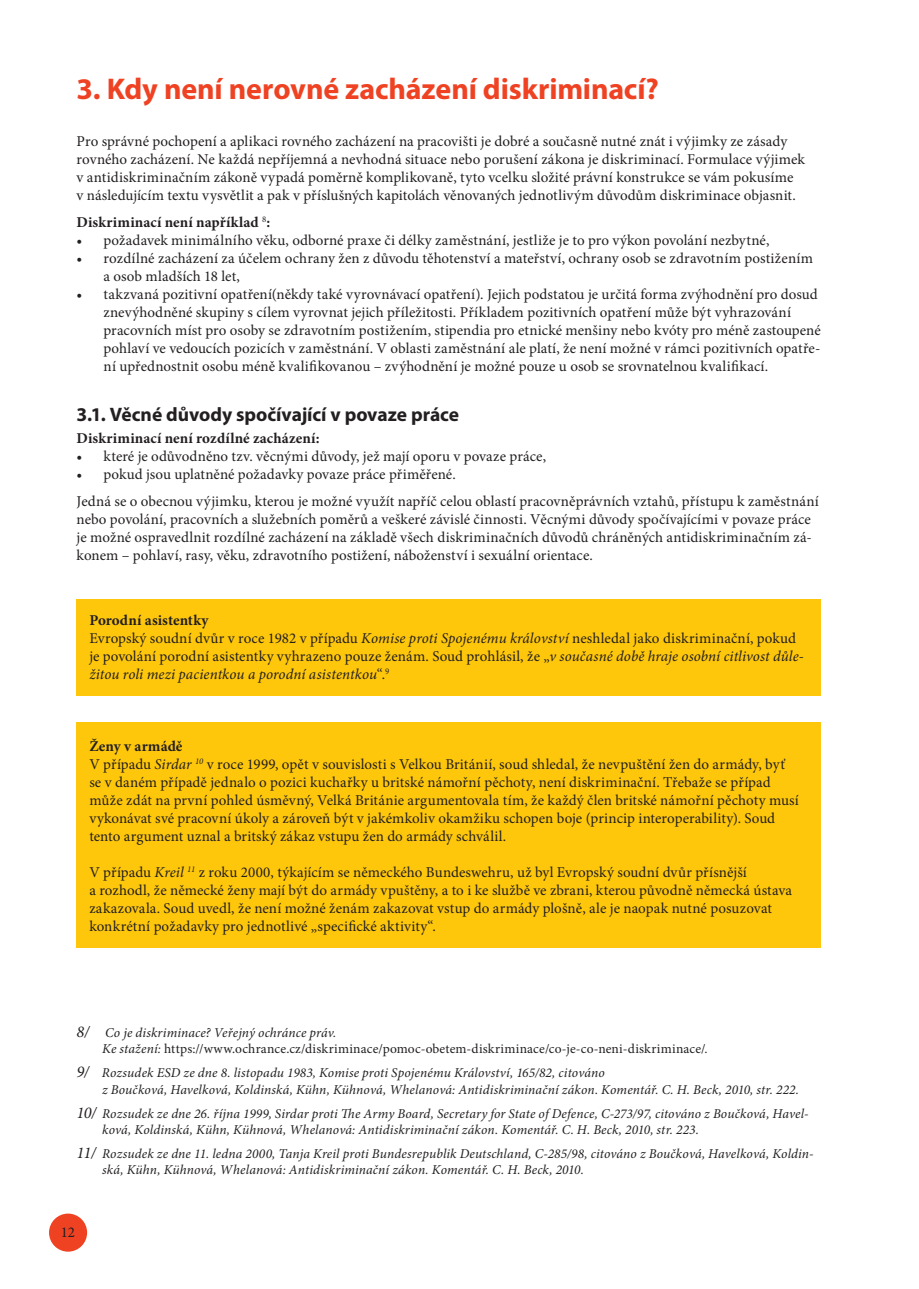
<style>
.page{position:relative;width:919px;height:1289px;background:#fff}
.page>*{position:absolute;margin:0;border:0;box-sizing:border-box;transform-origin:0 0}
.t1{font:700 30px "Myriad Pro";letter-spacing:-.005em;color:#ef4223}
.t2{font:700 19.5px "Myriad Pro";color:#231f20}
.t3{font:15px/18px "Minion Pro";letter-spacing:.005em;color:#231f20}
.t4{font:700 15px "Minion Pro";letter-spacing:.015em;color:#231f20}
.t5{font:italic 13.5px/16.2px "Minion Pro";letter-spacing:.01em;color:#231f20}
.t6{font:13.5px/16.2px "Minion Pro";letter-spacing:.01em;color:#231f20}
.s1{font-weight:700}
.s2{font-style:italic}
.s3{font-style:italic;font-size:16.5px}
.s4{font-size:16.5px}
</style>
<div class="page">
<div style="left:49px;top:1213px;width:38px;height:38px;background:#ef4223;border-radius:50%"></div>
<div style="left:77px;top:599px;width:744px;height:97px;background:#fec70c"></div>
<div style="left:77px;top:722px;width:744px;height:226px;background:#fec70c"></div>
<h1 class="t1" style="left:77px;top:77px;width:584px">3. Kdy není nerovné zacházení diskriminací?</h1>
<p class="t3" style="left:77px;top:134px;width:729px">Pro správné pochopení a aplikaci rovného zacházení na pracovišti je dobré a současně nutné znát i výjimky ze zásady rovného zacházení. Ne každá nepříjemná a nevhodná situace nebo porušení zákona je diskriminací. Formulace výjimek v antidiskriminačním zákoně vypadá poměrně komplikovaně, tyto vcelku složité právní konstrukce se vám pokusíme<br>v následujícím textu vysvětlit a pak v příslušných kapitolách věnovaných jednotlivým důvodům diskriminace objasnit.</p>
<p class="t4" style="left:77px;top:216px;width:195px">Diskriminací není například <sup>8</sup>:</p>
<p class="t3" style="left:77px;top:232px;width:694px">• požadavek minimálního věku, odborné praxe či délky zaměstnání, jestliže je to pro výkon povolání nezbytné,</p>
<p class="t3" style="left:104px;top:250px;width:711px;text-indent:-27px">• rozdílné zacházení za účelem ochrany žen z důvodu těhotenství a mateřství, ochrany osob se zdravotním postižením a osob mladších 18 let,</p>
<p class="t3" style="left:104px;top:286px;width:718px;text-indent:-27px">• takzvaná pozitivní opatření(někdy také vyrovnávací opatření). Jejich podstatou je určitá forma zvýhodnění pro dosud znevýhodněné skupiny s cílem vyrovnat jejich příležitosti. Příkladem pozitivních opatření může být vyhrazování pracovních míst pro osoby se zdravotním postižením, stipendia pro etnické menšiny nebo kvóty pro méně zastoupené pohlaví ve vedoucích pozicích v zaměstnání. V oblasti zaměstnání ale platí, že není možné v rámci pozitivních opatře&shy;ní upřednostnit osobu méně kvalifikovanou – zvýhodnění je možné pouze u osob se srovnatelnou kvalifikací.</p>
<h2 class="t2" style="left:77px;top:407px;width:384px">3.1. Věcné důvody spočívající v povaze práce</h2>
<p class="t4" style="left:77px;top:432px;width:244px">Diskriminací není rozdílné zacházení:</p>
<p class="t3" style="left:77px;top:448px;width:471px">• které je odůvodněno tzv. věcnými důvody, jež mají oporu v povaze práce,</p>
<p class="t3" style="left:77px;top:462px;width:743px;line-height:26.5px">• pokud jsou uplatněné požadavky povaze práce přiměřené.<br>Jedná se o obecnou výjimku, kterou je možné využít napříč celou oblastí pracovněprávních vztahů, přístupu k zaměstnání</p>
<p class="t3" style="left:77px;top:511px;width:736px;text-align:justify">nebo povolání, pracovních a služebních poměrů a veškeré závislé činnosti. Věcnými důvody spočívajícími v povaze práce je možné ospravedlnit rozdílné zacházení na základě všech diskriminačních důvodů chráněných antidiskriminačním zá&shy;konem – pohlaví, rasy, věku, zdravotního postižení, náboženství i sexuální orientace.</p>
<p class="t3" style="left:89px;top:612px;width:716px"><span class="s1">Porodní asistentky<br></span>Evropský soudní dvůr v roce 1982 v případu <span class="s2">Komise proti Spojenému království</span> neshledal jako diskriminační, pokud je povolání porodní asistentky vyhrazeno pouze ženám. Soud prohlásil, že „<span class="s2">v současné době hraje osobní citlivost důle&shy;žitou roli mezi pacientkou a porodní asistentkou</span>“.<sup>9</sup></p>
<p class="t3" style="left:89px;top:738px;width:711px"><span class="s1">Ženy v armádě<br></span>V případu <span class="s2">Sirdar</span> <sup>10</sup> v roce 1999, opět v souvislosti s Velkou Británií, soud shledal, že nevpuštění žen do armády, byť se v daném případě jednalo o pozici kuchařky u britské námořní pěchoty, není diskriminační. Třebaže se případ může zdát na první pohled úsměvný, Velká Británie argumentovala tím, že každý člen britské námořní pěchoty musí vykonávat své pracovní úkoly a zároveň být v jakémkoliv okamžiku schopen boje (princip interoperability). Soud tento argument uznal a britský zákaz vstupu žen do armády schválil.</p>
<p class="t3" style="left:89px;top:864px;width:704px">V případu <span class="s2">Kreil</span> <sup>11</sup> z roku 2000, týkajícím se německého Bundeswehru, už byl Evropský soudní dvůr přísnější<br>a rozhodl, že německé ženy mají být do armády vpuštěny, a to i ke službě ve zbrani, kterou původně německá ústava zakazovala. Soud uvedl, že není možné ženám zakazovat vstup do armády plošně, ale je naopak nutné posuzovat konkrétní požadavky pro jednotlivé „specifické aktivity“.</p>
<p class="t6" style="left:102px;top:1025px;width:607px;text-indent:-26px"><span class="s3">8/</span> <span class="s2">Co je diskriminace? Veřejný ochránce práv.<br>Ke stažení:</span> https://www.ochrance.cz/diskriminace/pomoc-obetem-diskriminace/co-je-co-neni-diskriminace/<span class="s2">.</span></p>
<p class="t5" style="left:102px;top:1065px;width:698px;text-indent:-26px"><span class="s4">9/</span> Rozsudek ESD ze dne 8. listopadu 1983, Komise proti Spojenému Království, 165/82, citováno<br>z Boučková, Havelková, Koldinská, Kühn, Kühnová, Whelanová: Antidiskriminační zákon. Komentář. C. H. Beck, 2010, str. 222.</p>
<p class="t5" style="left:102px;top:1106px;width:708px;text-indent:-26px"><span class="s4">10/</span> Rozsudek ze dne 26. října 1999, Sirdar proti The Army Board, Secretary for State of Defence, C-273/97, citováno z Boučková, Havel&shy;ková, Koldinská, Kühn, Kühnová, Whelanová: Antidiskriminační zákon. Komentář. C. H. Beck, 2010, str. 223.</p>
<p class="t5" style="left:102px;top:1146px;width:713px;text-indent:-26px"><span class="s4">11/</span> Rozsudek ze dne 11. ledna 2000, Tanja Kreil proti Bundesrepublik Deutschland, C-285/98, citováno z Boučková, Havelková, Koldin&shy;ská, Kühn, Kühnová, Whelanová: Antidiskriminační zákon. Komentář. C. H. Beck, 2010.</p>
<p class="t3" style="left:61px;top:1224px;width:16px">12</p>
</div>
